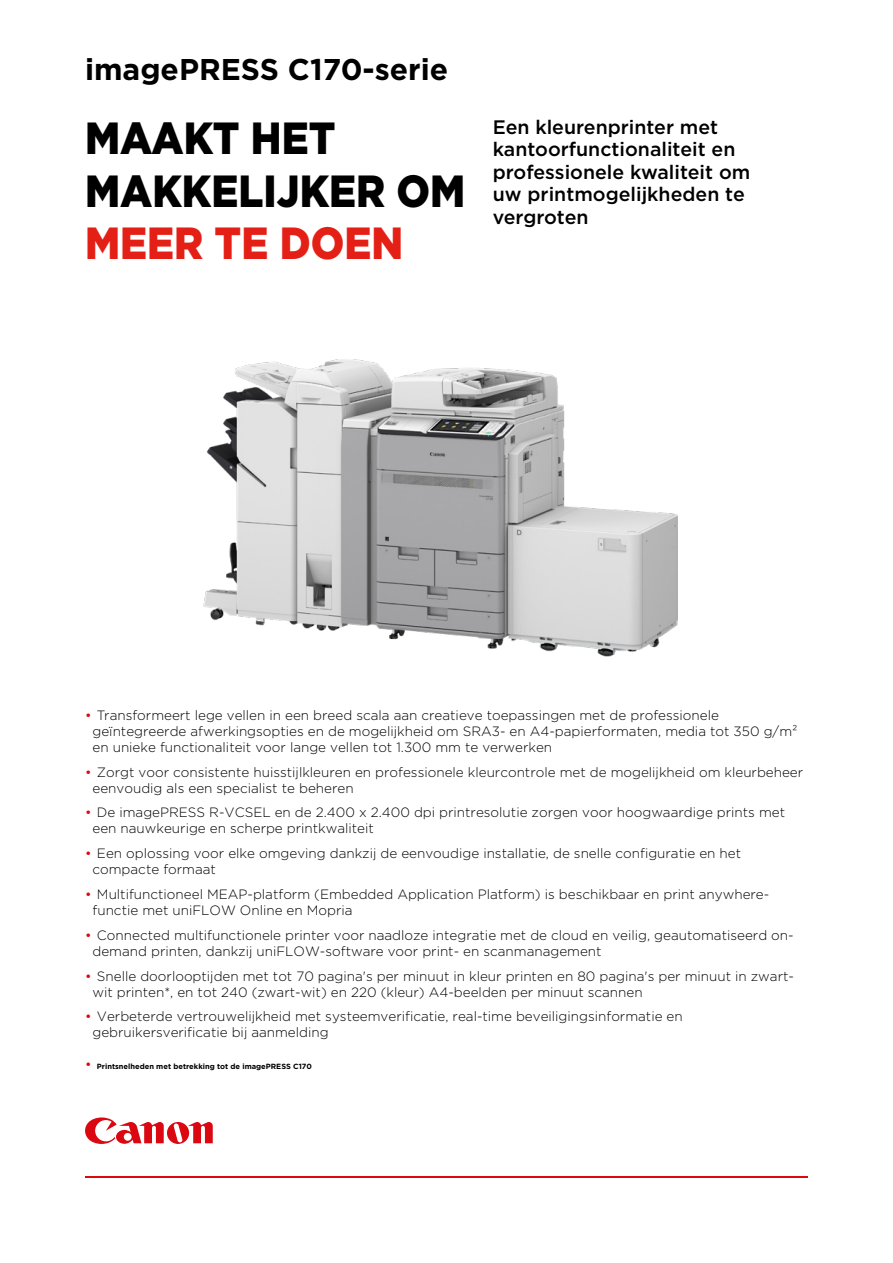
<style>
.page{position:relative;width:893px;height:1263px;background:#fff}
.page>*{position:absolute;margin:0;border:0;box-sizing:border-box;transform-origin:0 0}
.t1{font:900 45px/52.5px "Gotham";color:#000;scale:.9 1}
.t2{font:900 45px "Gotham";color:#e41f15;scale:.9 1}
.t3{font:700 30px "Gotham";color:#000}
.t4{font:500 19.5px/22.5px "Gotham";color:#000}
.t5{font:300 13.5px/16px "Gotham";color:#000}
.t6{font:700 7.5px "Gotham";color:#000}
.s1{font-weight:400;color:#db0812}
.s2{font-weight:400;font-size:13.5px;color:#db0812}
</style>
<div class="page">
<svg style="left:85px;top:1117px;width:128px;height:27px"></svg>
<hr style="left:85px;top:1176px;width:723px;height:2px;background:#db0812">
<img style="left:203px;top:360px;width:474px;height:297px">
<h2 class="t3" style="left:85px;top:49px;width:365px">imagePRESS C170-serie</h2>
<h1 class="t1" style="left:85px;top:111px;width:424px">MAAKT HET<br>MAKKELIJKER OM</h1>
<h1 class="t2" style="left:85px;top:212px;width:355px">MEER TE DOEN</h1>
<h3 class="t4" style="left:493px;top:115px;width:259px">Een kleurenprinter met kantoorfunctionaliteit en professionele kwaliteit om uw printmogelijkheden te vergroten</h3>
<p class="t5" style="left:93px;top:706px;width:706px;text-indent:-7px"><span class="s1">•</span> Transformeert lege vellen in een breed scala aan creatieve toepassingen met de professionele geïntegreerde afwerkingsopties en de mogelijkheid om SRA3- en A4-papierformaten, media tot 350 g/m² en unieke functionaliteit voor lange vellen tot 1.300 mm te verwerken</p>
<p class="t5" style="left:93px;top:763px;width:712px;text-indent:-7px"><span class="s1">•</span> Zorgt voor consistente huisstijlkleuren en professionele kleurcontrole met de mogelijkheid om kleurbeheer eenvoudig als een specialist te beheren</p>
<p class="t5" style="left:93px;top:804px;width:694px;text-indent:-7px"><span class="s1">•</span> De imagePRESS R-VCSEL en de 2.400 x 2.400 dpi printresolutie zorgen voor hoogwaardige prints met een nauwkeurige en scherpe printkwaliteit</p>
<p class="t5" style="left:93px;top:845px;width:650px;text-indent:-7px"><span class="s1">•</span> Een oplossing voor elke omgeving dankzij de eenvoudige installatie, de snelle configuratie en het compacte formaat</p>
<p class="t5" style="left:93px;top:885px;width:678px;text-indent:-7px"><span class="s1">•</span> Multifunctioneel MEAP-platform (Embedded Application Platform) is beschikbaar en print anywhere&shy;functie met uniFLOW Online en Mopria</p>
<p class="t5" style="left:93px;top:926px;width:703px;text-indent:-7px"><span class="s1">•</span> Connected multifunctionele printer voor naadloze integratie met de cloud en veilig, geautomatiseerd on&shy;demand printen, dankzij uniFLOW-software voor print- en scanmanagement</p>
<p class="t5" style="left:93px;top:967px;width:703px;text-indent:-7px"><span class="s1">•</span> Snelle doorlooptijden met tot 70 pagina's per minuut in kleur printen en 80 pagina's per minuut in zwart&shy;wit printen*, en tot 240 (zwart-wit) en 220 (kleur) A4-beelden per minuut scannen</p>
<p class="t5" style="left:93px;top:1008px;width:592px;text-indent:-7px"><span class="s1">•</span> Verbeterde vertrouwelijkheid met systeemverificatie, real-time beveiligingsinformatie en gebruikersverificatie bij aanmelding</p>
<p class="t6" style="left:85px;top:1061px;width:228px"><span class="s2">•</span> Printsnelheden met betrekking tot de imagePRESS C170</p>
</div>
